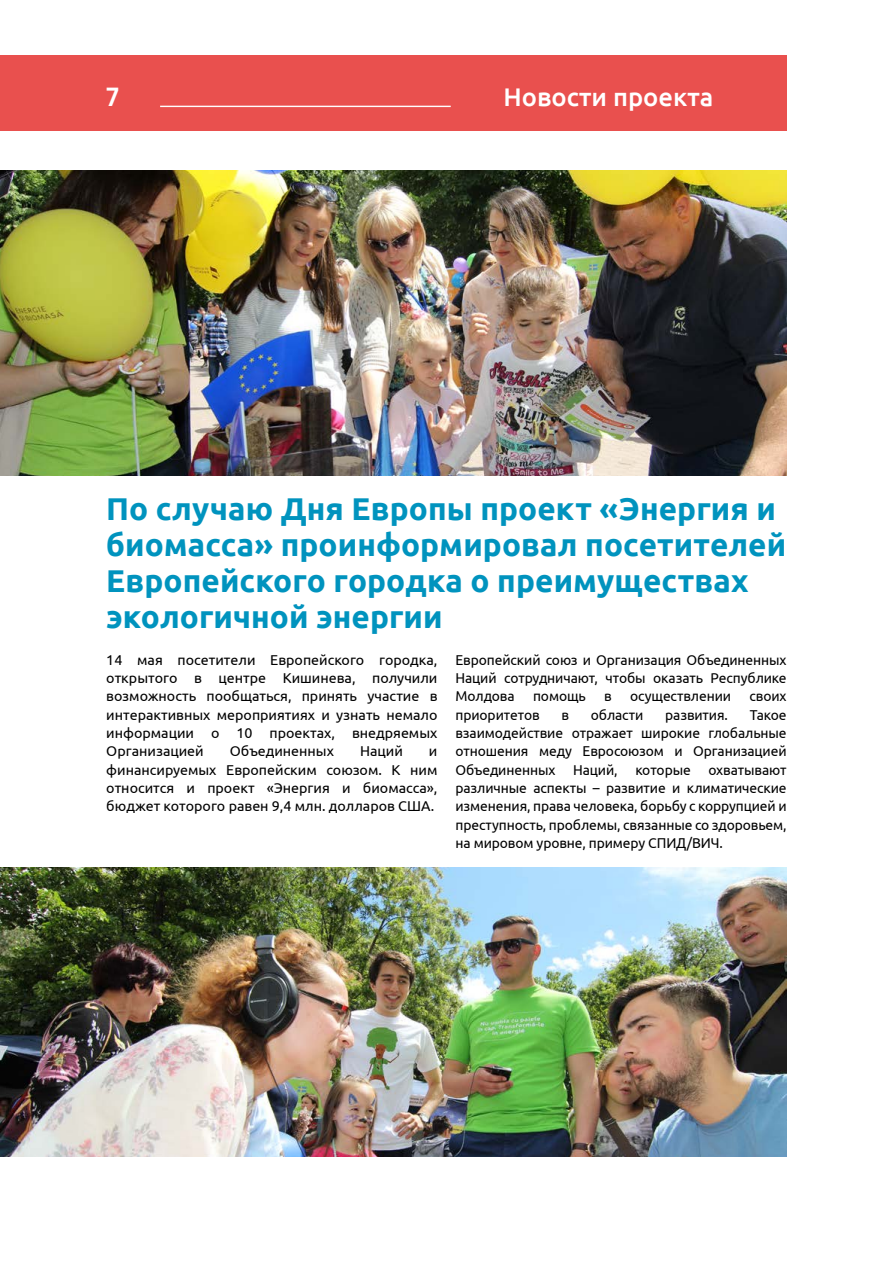
<style>
.page{position:relative;width:893px;height:1263px;background:#fff}
.page>*{position:absolute;margin:0;border:0;box-sizing:border-box;transform-origin:0 0}
.t1{font:700 31.5px/36px "Ubuntu";letter-spacing:.005em;color:#0093be}
.t2{font:500 27px "Dobra";color:#fff}
.t3{font:500 25.5px "Ubuntu";color:#fff}
.t4{font:14.25px/18.3px "Ubuntu";letter-spacing:-.005em;color:#000;text-align:justify}
</style>
<div class="page">
<div style="left:0;top:55px;width:786px;height:75px;background:#e9504e"></div>
<hr style="left:160px;top:106px;width:291px;height:1px;background:#fff">
<img style="left:0;top:170px;width:786px;height:306px">
<img style="left:0;top:867px;width:787px;height:290px">
<h2 class="t2" style="left:106px;top:81px;width:14px">7</h2>
<h3 class="t3" style="left:503px;top:81px;width:211px">Новости проекта</h3>
<h1 class="t1" style="left:106px;top:490px;width:681px">По случаю Дня Европы проект «Энергия и биомасса» проинформировал посетителей Европейского городка о преимуществах экологичной энергии</h1>
<p class="t4" style="left:106px;top:650px;width:333px">14 мая посетители Европейского городка, открытого в центре Кишинева, получили возможность пообщаться, принять участие в интерактивных мероприятиях и узнать немало информации о 10 проектах, внедряемых Организацией</p>
<p class="t4" style="left:230px;top:742px;width:106px">Объединенных</p>
<p class="t4" style="left:360px;top:742px;width:44px">Наций</p>
<p class="t4" style="left:106px;top:742px;width:333px;text-indent:323px">и финансируемых Европейским союзом. К ним относится и проект «Энергия и биомасса», бюджет которого равен 9,4 млн. долларов США.</p>
<p class="t4" style="left:455px;top:650px;width:333px">Европейский союз и Организация Объединенных Наций сотрудничают, чтобы оказать Республике Молдова</p>
<p class="t4" style="left:533px;top:687px;width:54px">помощь</p>
<p class="t4" style="left:604px;top:687px;width:9px">в</p>
<p class="t4" style="left:630px;top:687px;width:102px">осуществлении</p>
<p class="t4" style="left:750px;top:687px;width:39px">своих</p>
<p class="t4" style="left:455px;top:705px;width:86px">приоритетов</p>
<p class="t4" style="left:561px;top:705px;width:9px">в</p>
<p class="t4" style="left:591px;top:705px;width:54px">области</p>
<p class="t4" style="left:665px;top:705px;width:64px">развития.</p>
<p class="t4" style="left:455px;top:705px;width:333px;text-indent:294px">Такое взаимодействие отражает широкие глобальные отношения меду Евросоюзом и Организацией Объединенных Наций, которые охватывают различные аспекты – развитие и климатические изменения, права человека, борьбу с коррупцией и преступность, проблемы, связанные со здоровьем, на мировом уровне, примеру СПИД/ВИЧ.</p>
</div>
